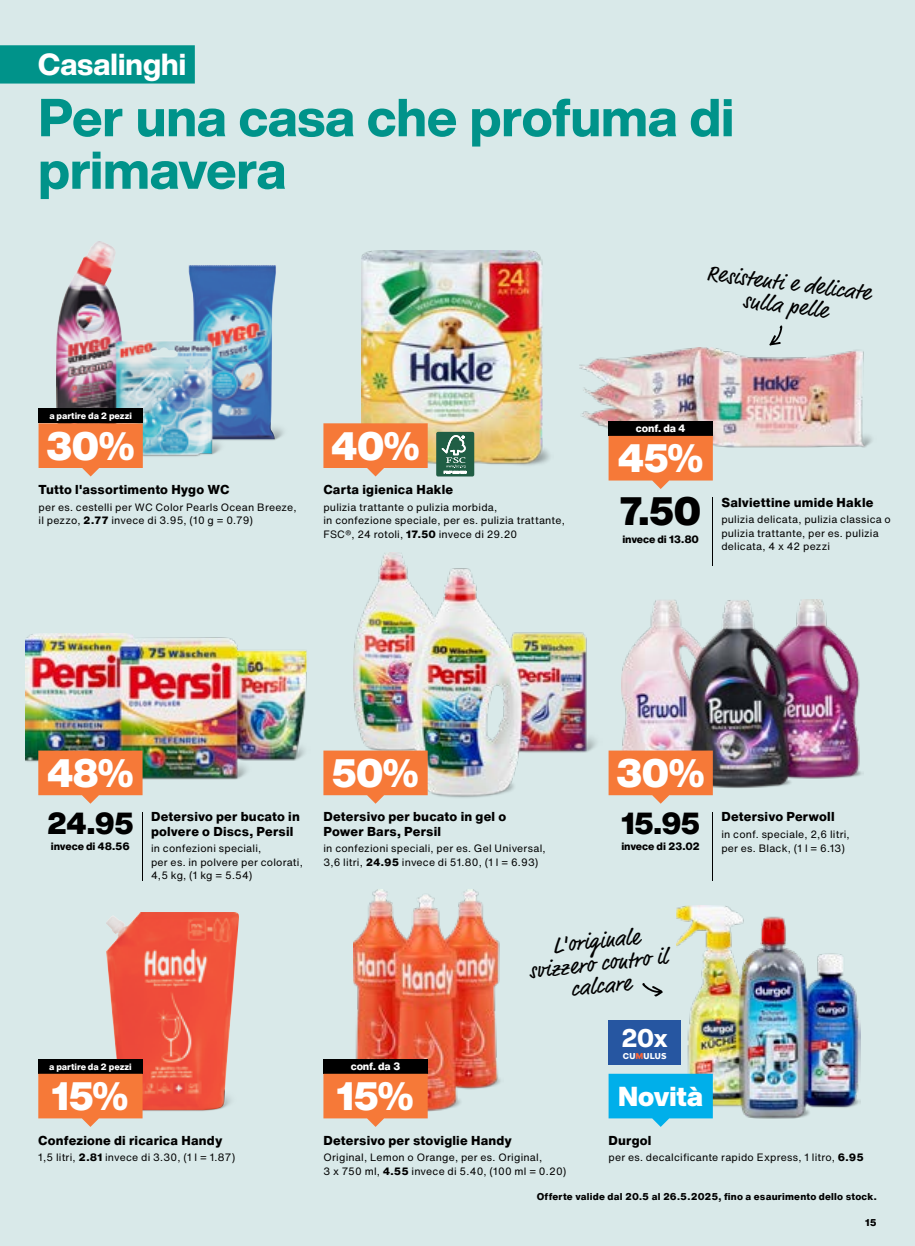
<style>
.page{position:relative;width:915px;height:1246px;background:#fff}
.page>*{position:absolute;margin:0;border:0;box-sizing:border-box;transform-origin:0 0}
.t1{font:800 52.5px/52.5px "Helvetica Now Display";color:#00938a}
.t2{font:900 39px "Helvetica Now Display";letter-spacing:-.01em;color:#fff}
.t3{font:900 39px "Helvetica Now Display";color:#000}
.t4{font:800 30px "Helvetica Now Display";letter-spacing:.005em;color:#fff}
.t5{font:900 30px "Helvetica Now Display";letter-spacing:-.01em;color:#000}
.t6{font:900 27px "Helvetica Now Display";color:#fff}
.t7{font:800 25.05px "Helvetica Now Display";color:#fff}
.t8{font:22.5px/22.5px "Market OT";color:#000;text-align:center}
.t9{font:800 12.75px/14.2px "Helvetica Now Text";letter-spacing:.015em;color:#000}
.t10{font:10.5px/13.5px "Helvetica Now Text";letter-spacing:.02em;color:#000}
.t11{font:800 10.5px "Helvetica Now Text";letter-spacing:-.015em;color:#000}
.t12{font:800 10.5px "Helvetica Now Text";letter-spacing:-.01em;color:#fff}
.t13{font:9.9px "Cumulus";color:#fff}
.t14{font:800 9.75px "Helvetica Now Text";letter-spacing:.02em;color:#000}
.t15{font:800 9px "Helvetica Now Text";letter-spacing:-.005em;color:#fff}
.s1{font-weight:800}
.s2{color:#f46238}
</style>
<div class="page">
<div style="left:0;top:0;width:914px;height:1246px;background:#d9e9e9"></div>
<div style="left:0;top:45px;width:195px;height:39px;background:#00938a"></div>
<svg style="left:769px;top:325px;width:13px;height:21px"></svg>
<svg style="left:642px;top:983px;width:20px;height:13px"></svg>
<img style="left:579px;top:348px;width:293px;height:99px">
<div style="left:608px;top:421px;width:104px;height:15px;background:#000"></div>
<svg style="left:608px;top:436px;width:104px;height:53px;background:#f18952"></svg>
<hr style="left:711px;top:497px;width:1px;height:69px;background:#000">
<img style="left:676px;top:906px;width:184px;height:212px">
<div style="left:608px;top:1020px;width:72px;height:45px;background:#2656a1"></div>
<svg style="left:608px;top:1074px;width:104px;height:53px;background:#21b7e9"></svg>
<img style="left:354px;top:553px;width:242px;height:245px">
<svg style="left:323px;top:750px;width:104px;height:54px;background:#f18b54"></svg>
<img style="left:354px;top:890px;width:147px;height:221px">
<div style="left:323px;top:1059px;width:104px;height:15px;background:#000"></div>
<svg style="left:323px;top:1074px;width:104px;height:53px;background:#f18a52"></svg>
<img style="left:26px;top:634px;width:281px;height:146px">
<svg style="left:38px;top:750px;width:104px;height:54px;background:#ef8952"></svg>
<hr style="left:142px;top:812px;width:1px;height:68px;background:#000">
<img style="left:621px;top:600px;width:241px;height:189px">
<svg style="left:608px;top:750px;width:104px;height:54px;background:#f08a54"></svg>
<hr style="left:711px;top:812px;width:1px;height:68px;background:#000">
<div style="left:104px;top:909px;width:136px;height:202px;background:#000;opacity:.05"></div>
<div style="left:38px;top:1059px;width:104px;height:15px;background:#000"></div>
<svg style="left:38px;top:1074px;width:104px;height:53px;background:#f18952"></svg>
<div style="left:53px;top:238px;width:236px;height:219px;background:#000;opacity:.07"></div>
<div style="left:39px;top:408px;width:104px;height:15px;background:#000"></div>
<svg style="left:39px;top:423px;width:104px;height:53px;background:#f18851"></svg>
<img style="left:361px;top:251px;width:189px;height:217px">
<svg style="left:323px;top:423px;width:104px;height:53px;background:#f18951"></svg>
<div style="left:436px;top:432px;width:38px;height:44px;background:#205e45;border-radius:2px"></div>
<svg style="left:441px;top:435px;width:25px;height:38px"></svg>
<h3 class="t4" style="left:38px;top:44px;width:149px">Casalinghi</h3>
<h1 class="t1" style="left:38px;top:91px;width:697px">Per una casa che profuma di primavera</h1>
<p class="t15" style="left:49px;top:409px;width:84px">a partire da 2 pezzi</p>
<h2 class="t2" style="left:46px;top:419px;width:90px">30%</h2>
<p class="t9" style="left:39px;top:482px;width:192px">Tutto l'assortimento Hygo WC</p>
<p class="t10" style="left:39px;top:500px;width:259px">per es. cestelli per WC Color Pearls Ocean Breeze, il pezzo, <span class="s1">2.77</span> invece di 3.95, (10 g = 0.79)</p>
<h2 class="t2" style="left:330px;top:419px;width:90px">40%</h2>
<p class="t9" style="left:323px;top:482px;width:131px">Carta igienica Hakle</p>
<p class="t10" style="left:323px;top:500px;width:243px">pulizia trattante o pulizia morbida,<br>in confezione speciale, per es. pulizia trattante,<br>FSC®, 24 rotoli, <span class="s1">17.50</span> invece di 29.20</p>
<h3 class="t8" style="left:707px;top:264px;width:166px;rotate:7deg">Resistenti e delicate sulla pelle</h3>
<p class="t12" style="left:635px;top:420px;width:51px">conf. da 4</p>
<h2 class="t2" style="left:617px;top:431px;width:87px">45%</h2>
<h2 class="t3" style="left:620px;top:484px;width:82px">7.50</h2>
<p class="t11" style="left:622px;top:531px;width:78px">invece di 13.80</p>
<p class="t9" style="left:721px;top:495px;width:154px">Salviettine umide Hakle</p>
<p class="t10" style="left:721px;top:512px;width:171px">pulizia delicata, pulizia classica o pulizia trattante, per es. pulizia delicata, 4 x 42 pezzi</p>
<h2 class="t2" style="left:47px;top:746px;width:88px">48%</h2>
<h2 class="t2" style="left:331px;top:746px;width:88px">50%</h2>
<h2 class="t2" style="left:616px;top:746px;width:90px">30%</h2>
<h3 class="t5" style="left:47px;top:802px;width:87px">24.95</h3>
<p class="t11" style="left:51px;top:838px;width:80px">invece di 48.56</p>
<p class="t9" style="left:151px;top:809px;width:150px">Detersivo per bucato in polvere o Discs, Persil</p>
<p class="t10" style="left:151px;top:841px;width:153px">in confezioni speciali,<br>per es. in polvere per colorati,<br>4,5 kg, (1 kg = 5.54)</p>
<p class="t9" style="left:323px;top:809px;width:184px">Detersivo per bucato in gel o<br>Power Bars, Persil</p>
<p class="t10" style="left:323px;top:841px;width:224px">in confezioni speciali, per es. Gel Universal,<br>3,6 litri, <span class="s1">24.95</span> invece di 51.80, (1 l = 6.93)</p>
<h3 class="t5" style="left:621px;top:802px;width:80px">15.95</h3>
<p class="t11" style="left:621px;top:838px;width:80px">invece di 23.02</p>
<p class="t9" style="left:721px;top:809px;width:115px">Detersivo Perwoll</p>
<p class="t10" style="left:721px;top:827px;width:130px">in conf. speciale, 2,6 litri, per es. Black, (1 l = 6.13)</p>
<h3 class="t8" style="left:526px;top:939px;width:140px;rotate:-6deg">L'originale svizzero contro il calcare</h3>
<p class="t15" style="left:49px;top:1059px;width:84px">a partire da 2 pezzi</p>
<h2 class="t2" style="left:52px;top:1069px;width:78px">15%</h2>
<p class="t12" style="left:350px;top:1058px;width:51px">conf. da 3</p>
<h2 class="t2" style="left:337px;top:1069px;width:78px">15%</h2>
<h3 class="t7" style="left:621px;top:1021px;width:47px">20x</h3>
<p class="t13" style="left:623px;top:1053px;width:44px">CU<span class="s2">M</span>ULUS</p>
<h3 class="t6" style="left:618px;top:1077px;width:86px">Novità</h3>
<p class="t9" style="left:38px;top:1132px;width:185px">Confezione di ricarica Handy</p>
<p class="t10" style="left:38px;top:1150px;width:198px">1,5 litri, <span class="s1">2.81</span> invece di 3.30, (1 l = 1.87)</p>
<p class="t9" style="left:323px;top:1132px;width:190px">Detersivo per stoviglie Handy</p>
<p class="t10" style="left:323px;top:1150px;width:244px">Original, Lemon o Orange, per es. Original,<br>3 x 750 ml, <span class="s1">4.55</span> invece di 5.40, (100 ml = 0.20)</p>
<p class="t9" style="left:608px;top:1132px;width:44px">Durgol</p>
<p class="t10" style="left:608px;top:1150px;width:256px">per es. decalcificante rapido Express, 1 litro, <span class="s1">6.95</span></p>
<p class="t14" style="left:536px;top:1189px;width:341px">Offerte valide dal 20.5 al 26.5.2025, fino a esaurimento dello stock.</p>
<p class="t14" style="left:864px;top:1215px;width:13px">15</p>
</div>
